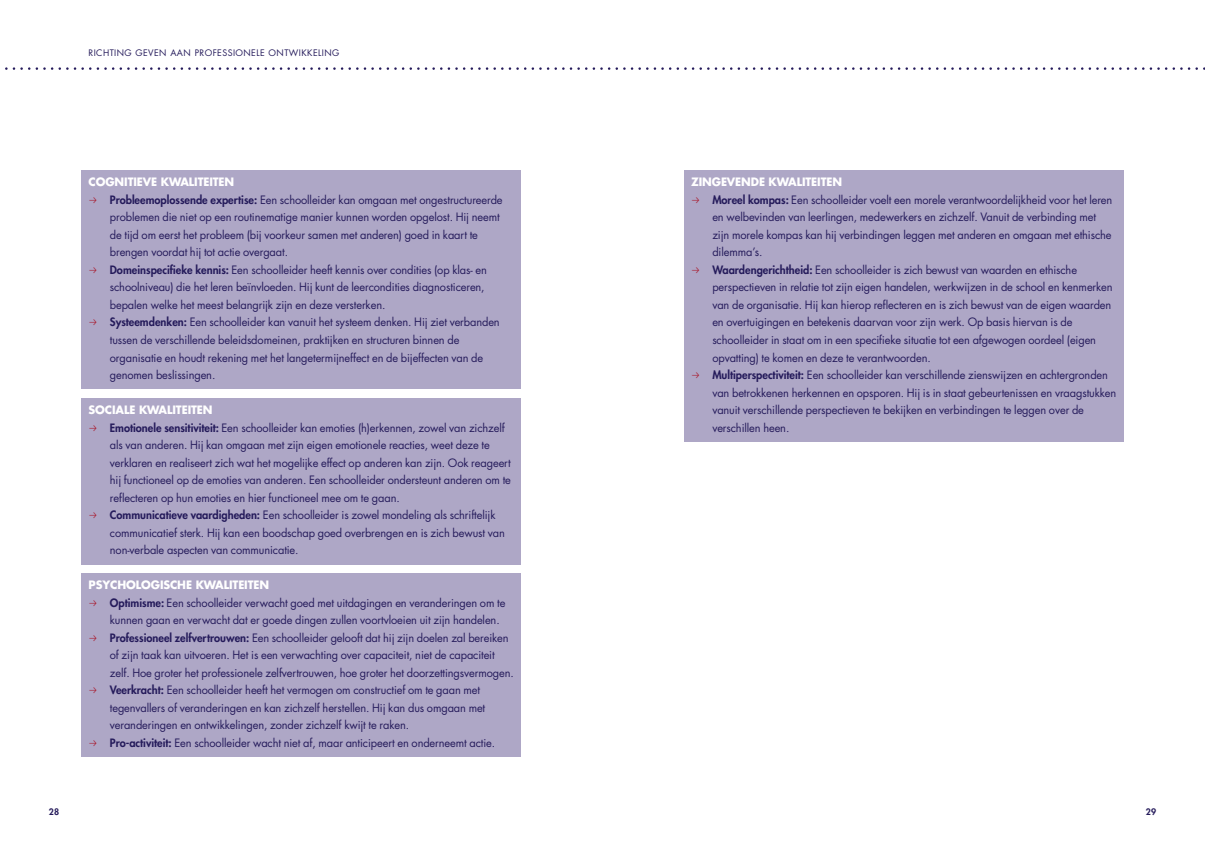
<style>
.page{position:relative;width:1205px;height:851px;background:#fff}
.page>*{position:absolute;margin:0;border:0;box-sizing:border-box;transform-origin:0 0}
.t1{font:11.25px/17.5px "Futura LT";letter-spacing:-.01em;color:#251b5b}
._1_1_Alineakop{font:700 11.25px "Futura LT";letter-spacing:-.01em;color:#fff}
.t2{font:8.75px "Futura LT";letter-spacing:.05em;color:#251b5b}
.t3{font:800 8.75px "Futura LT";color:#251b5b}
.s1{font-weight:800}
</style>
<div class="page">
<div style="left:81px;top:170px;width:440px;height:26px;background:#aea7c6"></div>
<div style="left:81px;top:188px;width:440px;height:79px;background:#aea7c6"></div>
<div style="left:81px;top:258px;width:440px;height:61px;background:#aea7c6"></div>
<div style="left:81px;top:310px;width:440px;height:79px;background:#aea7c6"></div>
<div style="left:81px;top:398px;width:440px;height:25px;background:#aea7c6"></div>
<div style="left:81px;top:415px;width:440px;height:97px;background:#aea7c6"></div>
<div style="left:81px;top:503px;width:440px;height:61px;background:#aea7c6"></div>
<div style="left:81px;top:573px;width:440px;height:25px;background:#aea7c6"></div>
<div style="left:81px;top:590px;width:440px;height:43px;background:#aea7c6"></div>
<div style="left:81px;top:625px;width:440px;height:61px;background:#aea7c6"></div>
<div style="left:81px;top:678px;width:440px;height:60px;background:#aea7c6"></div>
<div style="left:81px;top:730px;width:440px;height:26px;background:#aea7c6"></div>
<div style="left:684px;top:170px;width:439px;height:26px;background:#aea7c6"></div>
<div style="left:684px;top:188px;width:439px;height:78px;background:#aea7c6"></div>
<div style="left:684px;top:258px;width:439px;height:113px;background:#aea7c6"></div>
<div style="left:684px;top:363px;width:439px;height:78px;background:#aea7c6"></div>
<svg style="left:5px;top:67px;width:1200px;height:3px"></svg>
<p class="t2" style="left:89px;top:48px;width:21px">Richting</p>
<p class="t2" style="left:136px;top:48px;width:43px">geven aan</p>
<p class="t2" style="left:195px;top:48px;width:35px">profession</p>
<p class="t2" style="left:251px;top:48px;width:25px">ele ontwikk</p>
<p class="t2" style="left:313px;top:48px;width:16px">eling</p>
<p class="_1_1_Alineakop" style="left:89px;top:175px;width:147px">COGNITIEVE KWALITEITEN</p>
<p class="t1" style="left:110px;top:191px;width:394px"><span class="s1">Probleemoplossende expertise:</span> Een schoolleider kan omgaan met ongestructureerde problemen die niet op een routinematige manier kunnen worden opgelost. Hij neemt de tijd om eerst het probleem (bij voorkeur samen met anderen) goed in kaart te brengen voordat hij tot actie overgaat.</p>
<p class="t1" style="left:110px;top:261px;width:378px"><span class="s1">Domeinspecifieke kennis:</span> Een schoolleider heeft kennis over condities (op klas- en schoolniveau) die het leren beïnvloeden. Hij kunt de leercondities diagnosticeren, bepalen welke het meest belangrijk zijn en deze versterken.</p>
<p class="t1" style="left:110px;top:313px;width:391px"><span class="s1">Systeemdenken:</span> Een schoolleider kan vanuit het systeem denken. Hij ziet verbanden tussen de verschillende beleidsdomeinen, praktijken en structuren binnen de organisatie en houdt rekening met het langetermijneffect en de bijeffecten van de genomen beslissingen.</p>
<p class="_1_1_Alineakop" style="left:89px;top:402px;width:125px">SOCIALE KWALITEITEN</p>
<p class="t1" style="left:110px;top:418px;width:402px"><span class="s1">Emotionele sensitiviteit:</span> Een schoolleider kan emoties (h)erkennen, zowel van zichzelf als van anderen. Hij kan omgaan met zijn eigen emotionele reacties, weet deze te verklaren en realiseert zich wat het mogelijke effect op anderen kan zijn. Ook reageert hij functioneel op de emoties van anderen. Een schoolleider ondersteunt anderen om te reflecteren op hun emoties en hier functioneel mee om te gaan.</p>
<p class="t1" style="left:110px;top:506px;width:396px"><span class="s1">Communicatieve vaardigheden:</span> Een schoolleider is zowel mondeling als schriftelijk communicatief sterk. Hij kan een boodschap goed overbrengen en is zich bewust van non-verbale aspecten van communicatie.</p>
<p class="_1_1_Alineakop" style="left:89px;top:577px;width:182px">PSYCHOLOGISCHE KWALITEITEN</p>
<p class="t1" style="left:110px;top:593px;width:397px"><span class="s1">Optimisme:</span> Een schoolleider verwacht goed met uitdagingen en veranderingen om te kunnen gaan en verwacht dat er goede dingen zullen voortvloeien uit zijn handelen.</p>
<p class="t1" style="left:110px;top:628px;width:405px"><span class="s1">Professioneel zelfvertrouwen:</span> Een schoolleider gelooft dat hij zijn doelen zal bereiken of zijn taak kan uitvoeren. Het is een verwachting over capaciteit, niet de capaciteit zelf. Hoe groter het professionele zelfvertrouwen, hoe groter het doorzettingsvermogen.</p>
<p class="t1" style="left:110px;top:681px;width:377px"><span class="s1">Veerkracht:</span> Een schoolleider heeft het vermogen om constructief om te gaan met tegenvallers of veranderingen en kan zichzelf herstellen. Hij kan dus omgaan met veranderingen en ontwikkelingen, zonder zichzelf kwijt te raken.</p>
<p class="t1" style="left:110px;top:733px;width:387px"><span class="s1">Pro-activiteit:</span> Een schoolleider wacht niet af, maar anticipeert en onderneemt actie.</p>
<p class="_1_1_Alineakop" style="left:691px;top:175px;width:153px">ZINGEVENDE KWALITEITEN</p>
<p class="t1" style="left:712px;top:191px;width:401px"><span class="s1">Moreel kompas:</span> Een schoolleider voelt een morele verantwoordelijkheid voor het leren en welbevinden van leerlingen, medewerkers en zichzelf. Vanuit de verbinding met zijn morele kompas kan hij verbindingen leggen met anderen en omgaan met ethische dilemma’s.</p>
<p class="t1" style="left:712px;top:261px;width:402px"><span class="s1">Waardengerichtheid:</span> Een schoolleider is zich bewust van waarden en ethische perspectieven in relatie tot zijn eigen handelen, werkwijzen in de school en kenmerken van de organisatie. Hij kan hierop reflecteren en is zich bewust van de eigen waarden en overtuigingen en betekenis daarvan voor zijn werk. Op basis hiervan is de schoolleider in staat om in een specifieke situatie tot een afgewogen oordeel (eigen opvatting) te komen en deze te verantwoorden.</p>
<p class="t1" style="left:712px;top:366px;width:405px"><span class="s1">Multiperspectiviteit:</span> Een schoolleider kan verschillende zienswijzen en achtergronden van betrokkenen herkennen en opsporen. Hij is in staat gebeurtenissen en vraagstukken vanuit verschillende perspectieven te bekijken en verbindingen te leggen over de verschillen heen.</p>
<p class="t3" style="left:49px;top:805px;width:12px">28</p>
<p class="t3" style="left:1146px;top:805px;width:12px">29</p>
</div>
